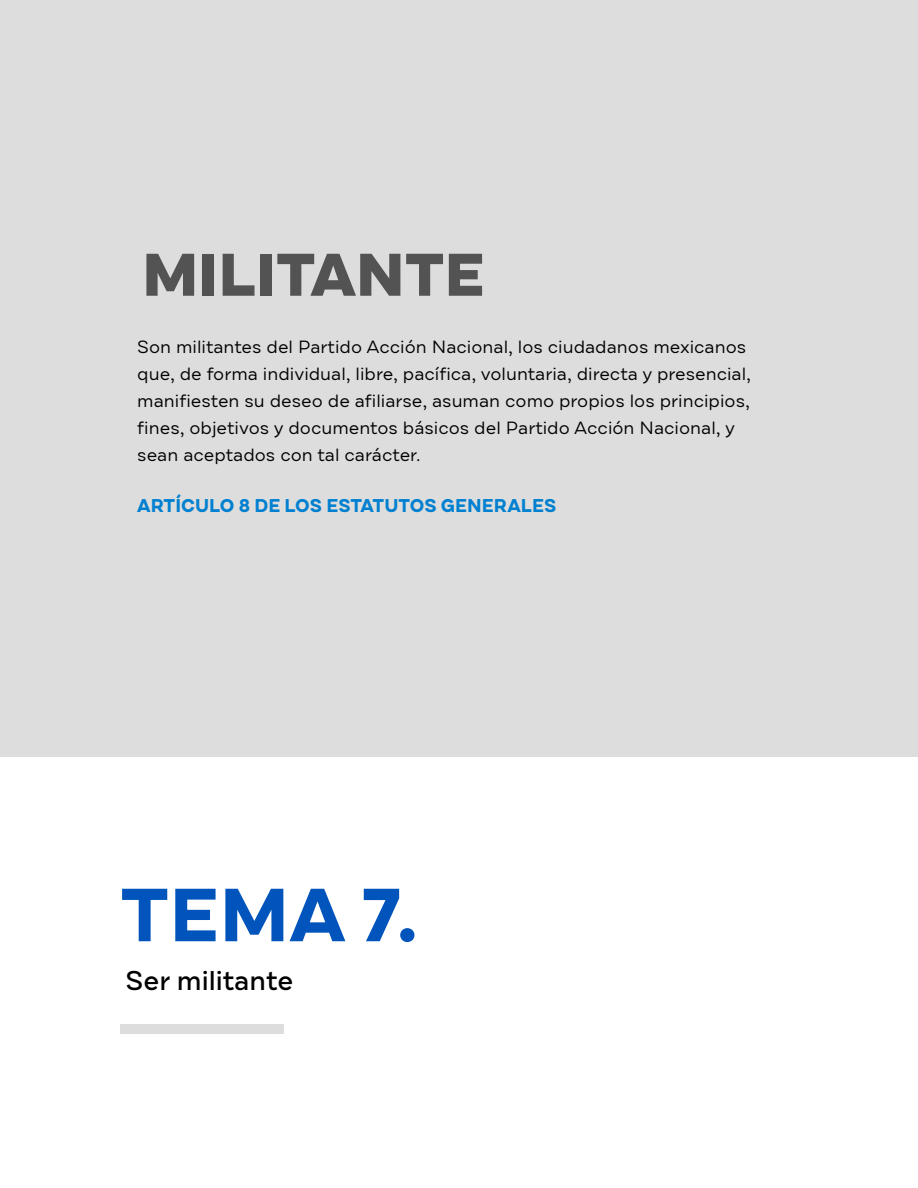
<style>
.page{position:relative;width:918px;height:1188px;background:#fff}
.page>*{position:absolute;margin:0;border:0;box-sizing:border-box;transform-origin:0 0}
.t1{font:700 75px "Draft B";color:#0054bb}
.t2{font:800 60px "Draft B";color:#535353}
.t3{font:500 27px "Draft B";color:#000}
.t4{font:18px/27px "Draft B";color:#000}
.t5{font:700 18px "Draft B";color:#0080d0}
</style>
<div class="page">
<div style="left:0;top:0;width:918px;height:756px;background:#ddd"></div>
<div style="left:120px;top:1024px;width:164px;height:10px;background:#ddd"></div>
<h2 class="t2" style="left:142px;top:240px;width:344px">MILITANTE</h2>
<p class="t4" style="left:137px;top:335px;width:615px">Son militantes del Partido Acción Nacional, los ciudadanos mexicanos que, de forma individual, libre, pacífica, voluntaria, directa y presencial, manifiesten su deseo de afiliarse, asuman como propios los principios, fines, objetivos y documentos básicos del Partido Acción Nacional, y sean aceptados con tal carácter.</p>
<p class="t5" style="left:137px;top:496px;width:420px">ARTÍCULO 8 DE LOS ESTATUTOS GENERALES</p>
<h1 class="t1" style="left:120px;top:872px;width:299px">TEMA 7.</h1>
<h3 class="t3" style="left:126px;top:964px;width:169px">Ser militante</h3>
</div>
